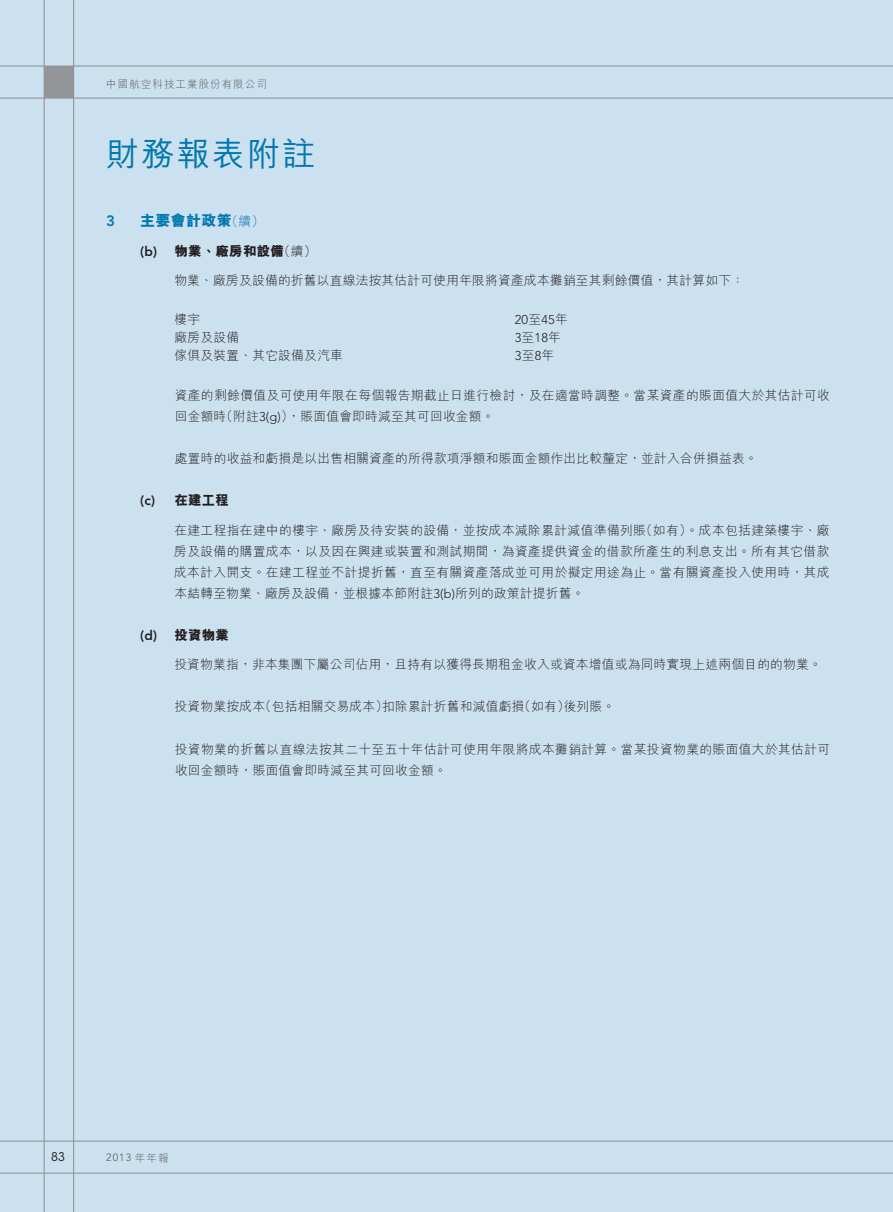
<style>
.page{position:relative;width:893px;height:1212px;background:#cce1f0}
.page>*{position:absolute;margin:0;border:0;box-sizing:border-box;transform-origin:0 0}
.t1{font:500 33px "M Hei HK";letter-spacing:.065em;color:#0078ae}
.t2{font:800 15px "M Hei HK";letter-spacing:.02em;color:#0078ae}
.t3{font:800 15px "Avenir LT Std";color:#0078ae}
.t4{font:800 13.5px "M Hei HK";letter-spacing:.02em;color:#231f20}
.t5{font:300 12.75px/21px "M Hei HK";letter-spacing:.015em;color:#231f20}
.t6{font:300 12.75px "Avenir LT Std";color:#231f20}
.t7{font:12px "ITC Avant Garde Std";color:#231f20}
.t8{font:300 10.5px "M Hei HK";letter-spacing:.1em;color:#57585a}
.t9{font:300 10.5px "Avenir LT Std";color:#57585a}
.s1{font-weight:300;font-size:12.75px}
.s2{font-family:"Avenir LT Std"}
.s3{font-family:"M Hei HK"}
</style>
<div class="page">
<p class="t8" style="left:106px;top:77px;width:162px">中國航空科技工業股份有限公司</p>
<h1 class="t1" style="left:106px;top:129px;width:211px">財務報表附註</h1>
<p class="t3" style="left:106px;top:212px;width:10px">3</p>
<p class="t2" style="left:140px;top:210px;width:125px">主要會計政策<span class="s1">（續）</span></p>
<p class="t4" style="left:140px;top:241px;width:178px"><span class="s2">(b)</span> 物業、廠房和設備<span class="s1">（續）</span></p>
<p class="t5" style="left:174px;top:269px;width:571px">物業、廠房及設備的折舊以直線法按其估計可使用年限將資產成本攤銷至其剩餘價值，其計算如下：</p>
<p class="t5" style="left:175px;top:308px;width:27px">樓宇</p>
<p class="t6" style="left:515px;top:312px;width:55px">20<span class="s3">至</span>45<span class="s3">年</span></p>
<p class="t5" style="left:175px;top:326px;width:66px">廠房及設備</p>
<p class="t6" style="left:515px;top:330px;width:48px">3<span class="s3">至</span>18<span class="s3">年</span></p>
<p class="t5" style="left:175px;top:344px;width:170px">傢俱及裝置、其它設備及汽車</p>
<p class="t6" style="left:515px;top:348px;width:41px">3<span class="s3">至</span>8<span class="s3">年</span></p>
<p class="t5" style="left:175px;top:385px;width:657px">資產的剩餘價值及可使用年限在每個報告期截止日進行檢討，及在適當時調整。當某資產的賬面值大於其估計可收回金額時（附註<span class="s2">3(g)</span>），賬面值會即時減至其可回收金額。</p>
<p class="t5" style="left:175px;top:448px;width:584px">處置時的收益和虧損是以出售相關資產的所得款項淨額和賬面金額作出比較釐定，並計入合併損益表。</p>
<p class="t4" style="left:140px;top:491px;width:90px"><span class="s2">(c)</span> 在建工程</p>
<p class="t5" style="left:174px;top:519px;width:657px;text-align:justify">在建工程指在建中的樓宇、廠房及待安裝的設備，並按成本減除累計減值準備列賬（如有）。成本包括建築樓宇、廠房及設備的購置成本，以及因在興建或裝置和測試期間，為資產提供資金的借款所產生的利息支出。所有其它借款成本計入開支。在建工程並不計提折舊，直至有關資產落成並可用於擬定用途為止。當有關資產投入使用時，其成本結轉至物業、廠房及設備，並根據本節附註<span class="s2">3(b)</span>所列的政策計提折舊。</p>
<p class="t4" style="left:140px;top:626px;width:90px"><span class="s2">(d)</span> 投資物業</p>
<p class="t5" style="left:174px;top:654px;width:649px">投資物業指，非本集團下屬公司佔用，且持有以獲得長期租金收入或資本增值或為同時實現上述兩個目的的物業。</p>
<p class="t5" style="left:175px;top:696px;width:442px">投資物業按成本（包括相關交易成本）扣除累計折舊和減值虧損（如有）後列賬。</p>
<p class="t5" style="left:175px;top:738px;width:657px">投資物業的折舊以直線法按其二十至五十年估計可使用年限將成本攤銷計算。當某投資物業的賬面值大於其估計可收回金額時，賬面值會即時減至其可回收金額。</p>
<p class="t7" style="left:51px;top:1149px;width:15px">83</p>
<p class="t9" style="left:106px;top:1151px;width:64px">2013 <span class="s3">年年報</span></p>
</div>
